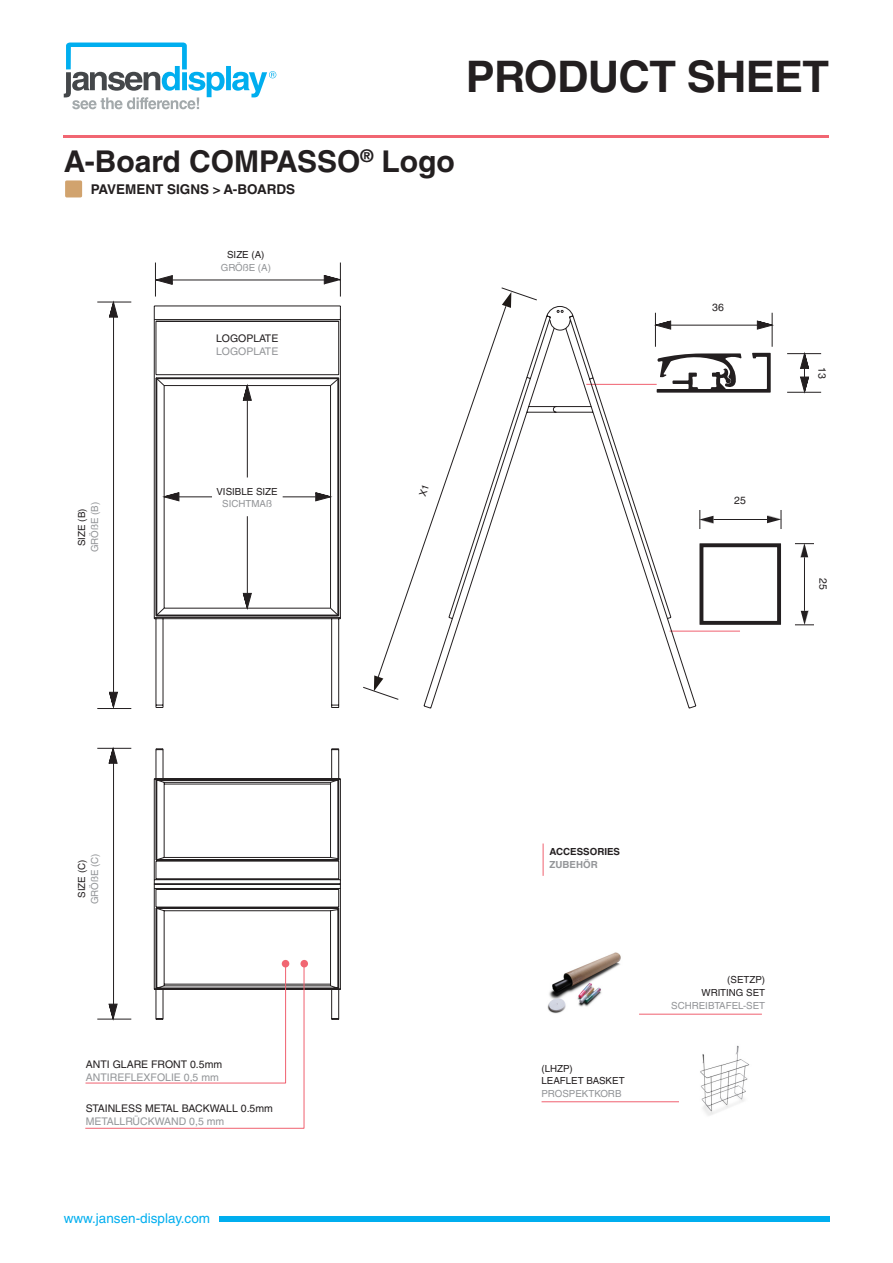
<style>
.page{position:relative;width:893px;height:1263px;background:#fff}
.page>*{position:absolute;margin:0;border:0;box-sizing:border-box;transform-origin:0 0}
.t1{font:700 43.5px "Helvetica LT Std";letter-spacing:-.015em;color:#231f20}
.t2{font:700 30px "Helvetica LT Std";color:#231f20}
.t3{font:13.5px "Helvetica LT Std";color:#00aeef}
.t4{font:700 13.5px "Helvetica LT Std";color:#231f20}
.t5{font:10.5px "Helvetica LT Std";color:#231f20}
.t6{font:10.5px "Helvetica LT Std";color:#939598}
.t7{font:9.75px/12.8px "Helvetica LT Std";color:#939598;text-align:center}
.t8{font:9.75px "Helvetica LT Std";color:#231f20}
.t9{font:700 9.75px "Helvetica LT Std";color:#231f20}
.t10{font:700 9.75px "Helvetica LT Std";color:#939598}
.s1{color:#231f20}
</style>
<div class="page">
<div style="left:219px;top:1216px;width:610px;height:6px;background:#00aeef"></div>
<hr style="left:64px;top:135px;width:765px;height:3px;background:#f16672">
<svg style="left:64px;top:43px;width:212px;height:66px"></svg>
<div style="left:65px;top:180px;width:17px;height:17px;background:#d1a36e;border-radius:2px"></div>
<hr style="left:713px;top:519px;width:54px;height:1px;background:#231f20">
<svg style="left:767px;top:510px;width:15px;height:19px"></svg>
<svg style="left:699px;top:510px;width:14px;height:19px"></svg>
<hr style="left:804px;top:557px;width:1px;height:54px;background:#231f20">
<svg style="left:795px;top:543px;width:19px;height:14px"></svg>
<svg style="left:795px;top:611px;width:19px;height:14px"></svg>
<svg style="left:699px;top:543px;width:82px;height:82px"></svg>
<hr style="left:670px;top:631px;width:70px;height:1px;background:#f06170">
<svg style="left:423px;top:306px;width:274px;height:403px"></svg>
<hr style="left:154px;top:306px;width:186px;height:1px;background:#231f20">
<hr style="left:338px;top:321px;width:1px;height:54px;background:#231f20">
<hr style="left:156px;top:321px;width:1px;height:54px;background:#231f20">
<hr style="left:156px;top:374px;width:183px;height:1px;background:#231f20">
<hr style="left:154px;top:319px;width:186px;height:1px;background:#231f20">
<hr style="left:340px;top:320px;width:1px;height:297px;background:#231f20">
<hr style="left:154px;top:320px;width:1px;height:297px;background:#231f20">
<hr style="left:156px;top:321px;width:183px;height:1px;background:#231f20">
<svg style="left:340px;top:306px;width:1px;height:14px"></svg>
<svg style="left:154px;top:307px;width:1px;height:12px"></svg>
<svg style="left:154px;top:377px;width:187px;height:643px"></svg>
<svg style="left:243px;top:384px;width:9px;height:17px"></svg>
<svg style="left:243px;top:593px;width:9px;height:16px"></svg>
<svg style="left:315px;top:492px;width:17px;height:9px"></svg>
<svg style="left:164px;top:492px;width:15px;height:9px"></svg>
<svg style="left:156px;top:275px;width:17px;height:10px"></svg>
<svg style="left:324px;top:275px;width:16px;height:10px"></svg>
<hr style="left:172px;top:280px;width:155px;height:1px;background:#231f20">
<svg style="left:109px;top:301px;width:9px;height:17px"></svg>
<svg style="left:109px;top:692px;width:9px;height:15px"></svg>
<svg style="left:109px;top:747px;width:9px;height:17px"></svg>
<hr style="left:97px;top:708px;width:34px;height:1px;background:#231f20">
<hr style="left:97px;top:748px;width:34px;height:1px;background:#231f20">
<hr style="left:97px;top:302px;width:34px;height:1px;background:#231f20">
<hr style="left:155px;top:263px;width:1px;height:34px;background:#231f20">
<hr style="left:340px;top:263px;width:1px;height:34px;background:#231f20">
<hr style="left:113px;top:314px;width:1px;height:382px;background:#231f20">
<hr style="left:113px;top:759px;width:1px;height:247px;background:#231f20">
<hr style="left:668px;top:325px;width:92px;height:1px;background:#231f20">
<hr style="left:655px;top:313px;width:1px;height:34px;background:#231f20">
<hr style="left:772px;top:313px;width:1px;height:34px;background:#231f20">
<svg style="left:757px;top:321px;width:17px;height:9px"></svg>
<svg style="left:656px;top:321px;width:15px;height:9px"></svg>
<hr style="left:787px;top:353px;width:34px;height:1px;background:#231f20">
<hr style="left:787px;top:392px;width:34px;height:1px;background:#231f20">
<svg style="left:800px;top:353px;width:9px;height:40px"></svg>
<svg style="left:657px;top:353px;width:114px;height:40px"></svg>
<svg style="left:374px;top:301px;width:137px;height:390px"></svg>
<svg style="left:375px;top:305px;width:132px;height:379px"></svg>
<hr style="left:639px;top:1014px;width:123px;height:1px;background:#f06170">
<hr style="left:542px;top:1101px;width:137px;height:1px;background:#f06170">
<img style="left:547px;top:952px;width:74px;height:62px">
<img style="left:700px;top:1045px;width:50px;height:71px">
<svg style="left:85px;top:963px;width:220px;height:166px"></svg>
<div style="left:282px;top:960px;width:7px;height:7px;background:#f16672;border-radius:50%"></div>
<div style="left:300px;top:960px;width:8px;height:7px;background:#f16672;border-radius:50%"></div>
<hr style="left:543px;top:843px;width:1px;height:33px;background:#f06170">
<svg style="left:501px;top:287px;width:36px;height:14px"></svg>
<svg style="left:363px;top:686px;width:36px;height:14px"></svg>
<svg style="left:419px;top:485px;width:10px;height:12px"></svg>
<h1 class="t1" style="left:466px;top:50px;width:365px">PRODUCT SHEET</h1>
<p class="t2" style="left:64px;top:143px;width:393px">A-Board COMPASSO<sup>®</sup> Logo</p>
<p class="t4" style="left:91px;top:181px;width:206px">PAVEMENT SIGNS &gt; A-BOARDS</p>
<p class="t7" style="left:221px;top:248px;width:52px"><span class="s1">SIZE (A)<br></span>GRÖßE (A)</p>
<p class="t5" style="left:216px;top:332px;width:64px">LOGOPLATE</p>
<p class="t6" style="left:216px;top:345px;width:64px">LOGOPLATE</p>
<p class="t5" style="left:712px;top:301px;width:13px">36</p>
<p class="t5" style="left:828px;top:367px;width:13px;rotate:90deg">13</p>
<p class="t8" style="left:76px;top:546px;width:39px;rotate:-90deg">SIZE (B)</p>
<p class="t7" style="left:88px;top:552px;width:52px;rotate:-90deg">GRÖßE (B)</p>
<p class="t8" style="left:216px;top:486px;width:63px">VISIBLE SIZE</p>
<p class="t7" style="left:222px;top:498px;width:51px">SICHTMAß</p>
<p class="t5" style="left:734px;top:495px;width:13px">25</p>
<p class="t5" style="left:829px;top:578px;width:13px;rotate:90deg">25</p>
<p class="t8" style="left:76px;top:898px;width:39px;rotate:-90deg">SIZE (C)</p>
<p class="t7" style="left:88px;top:904px;width:52px;rotate:-90deg">GRÖßE (C)</p>
<p class="t5" style="left:86px;top:1058px;width:138px">ANTI GLARE FRONT 0.5mm</p>
<p class="t6" style="left:86px;top:1071px;width:135px">ANTIREFLEXFOLIE 0,5 mm</p>
<p class="t5" style="left:86px;top:1102px;width:189px">STAINLESS METAL BACKWALL 0.5mm</p>
<p class="t6" style="left:86px;top:1115px;width:140px">METALLRÜCKWAND 0,5 mm</p>
<h3 class="t3" style="left:64px;top:1210px;width:148px">www.jansen-display.com</h3>
<p class="t9" style="left:549px;top:845px;width:72px">ACCESSORIES</p>
<p class="t10" style="left:549px;top:858px;width:50px">ZUBEHÖR</p>
<p class="t8" style="left:541px;top:1062px;width:33px">(LHZP)</p>
<p class="t8" style="left:541px;top:1075px;width:85px">LEAFLET BASKET</p>
<p class="t7" style="left:541px;top:1087px;width:82px">PROSPEKTKORB</p>
<p class="t8" style="left:727px;top:974px;width:39px">(SETZP)</p>
<p class="t8" style="left:701px;top:987px;width:65px">WRITING SET</p>
<p class="t7" style="left:671px;top:999px;width:96px">SCHREIBTAFEL-SET</p>
</div>
